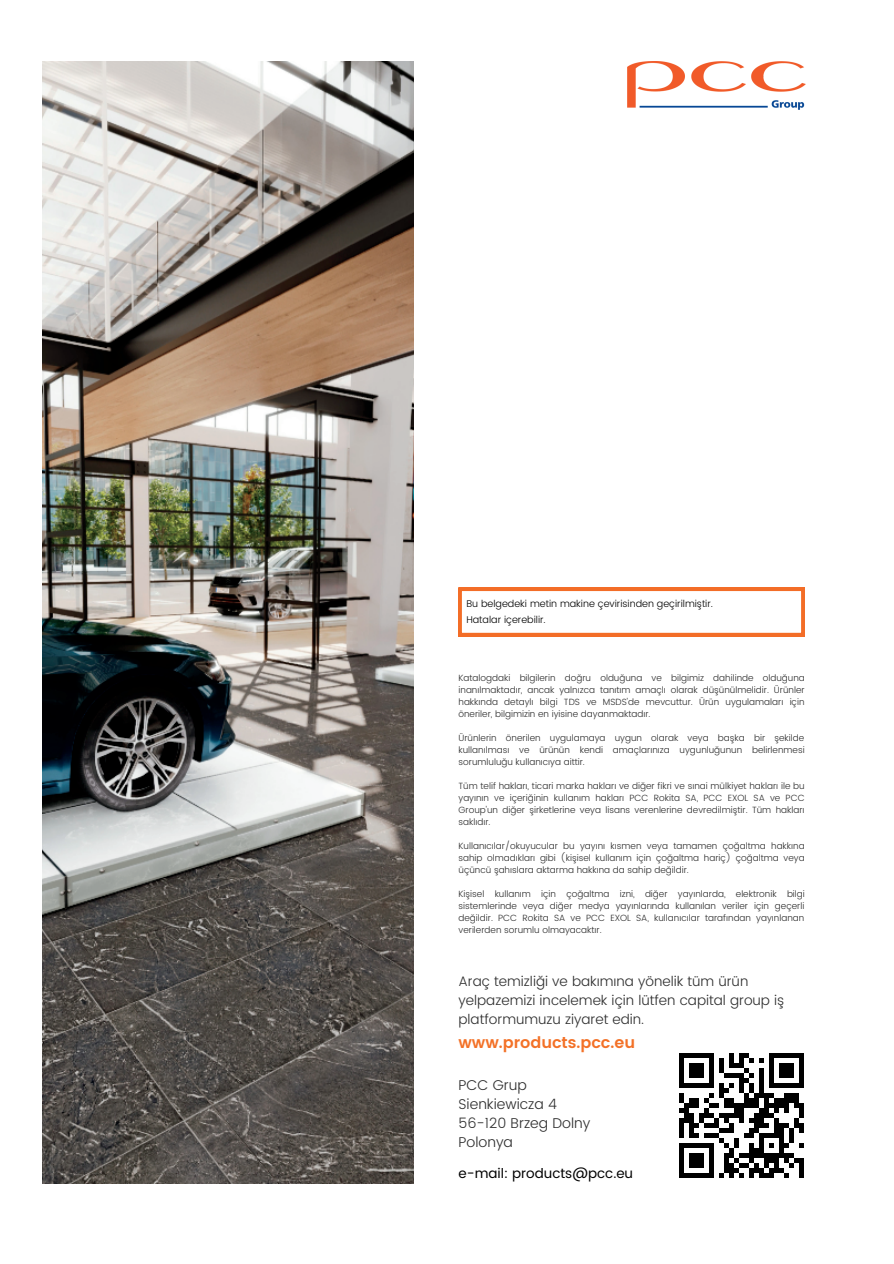
<style>
.page{position:relative;width:894px;height:1264px;background:#fff}
.page>*{position:absolute;margin:0;border:0;box-sizing:border-box;transform-origin:0 0}
.t1{font:600 15.9px "Poppins";color:#f37127}
.t2{font:300 14.25px "Poppins";color:#2e2e2e}
.t3{font:300 13.8px/19.2px "Poppins";color:#2e2e2e}
.t4{font:13.5px "Poppins";color:#000}
.t5{font:300 9.75px "Poppins";color:#000}
.t6{font:300 9px/12px "Poppins";color:#2e2e2e;text-align:justify}
</style>
<div class="page">
<img style="left:679px;top:1053px;width:125px;height:125px">
<img style="left:627px;top:61px;width:178px;height:49px">
<svg style="left:458px;top:587px;width:346px;height:49px"></svg>
<img style="left:42px;top:61px;width:371px;height:1122px">
<p class="t5" style="left:466px;top:597px;width:248px">Bu belgedeki metin makine çevirisinden geçirilmiştir.</p>
<p class="t5" style="left:466px;top:613px;width:81px">Hatalar içerebilir.</p>
<p class="t6" style="left:458px;top:672px;width:348px">Katalogdaki bilgilerin doğru olduğuna ve bilgimiz dahilinde olduğuna inanılmaktadır, ancak yalnızca tanıtım amaçlı olarak düşünülmelidir. Ürünler hakkında detaylı bilgi TDS ve MSDS'de mevcuttur. Ürün uygulamaları için öneriler, bilgimizin en iyisine dayanmaktadır.</p>
<p class="t6" style="left:458px;top:732px;width:347px">Ürünlerin önerilen uygulamaya uygun olarak veya başka bir şekilde kullanılması ve ürünün kendi amaçlarınıza uygunluğunun belirlenmesi sorumluluğu kullanıcıya aittir.</p>
<p class="t6" style="left:458px;top:780px;width:347px">Tüm telif hakları, ticari marka hakları ve diğer fikri ve sınai mülkiyet hakları ile bu yayının ve içeriğinin kullanım hakları PCC Rokita SA, PCC EXOL SA ve PCC Group'un diğer şirketlerine veya lisans verenlerine devredilmiştir. Tüm hakları saklıdır.</p>
<p class="t6" style="left:458px;top:840px;width:347px">Kullanıcılar/okuyucular bu yayını kısmen veya tamamen çoğaltma hakkına sahip olmadıkları gibi (kişisel kullanım için çoğaltma hariç) çoğaltma veya üçüncü şahıslara aktarma hakkına da sahip değildir.</p>
<p class="t6" style="left:458px;top:888px;width:348px">Kişisel kullanım için çoğaltma izni, diğer yayınlarda, elektronik bilgi sistemlerinde veya diğer medya yayınlarında kullanılan veriler için geçerli değildir. PCC Rokita SA ve PCC EXOL SA, kullanıcılar tarafından yayınlanan verilerden sorumlu olmayacaktır.</p>
<p class="t3" style="left:458px;top:971px;width:327px">Araç temizliği ve bakımına yönelik tüm ürün yelpazemizi incelemek için lütfen capital group iş platformumuzu ziyaret edin.</p>
<p class="t1" style="left:458px;top:1033px;width:178px">www.products.pcc.eu</p>
<p class="t2" style="left:458px;top:1076px;width:70px">PCC Grup</p>
<p class="t2" style="left:458px;top:1095px;width:100px">Sienkiewicza 4</p>
<p class="t2" style="left:458px;top:1114px;width:133px">56-120 Brzeg Dolny</p>
<p class="t2" style="left:458px;top:1133px;width:56px">Polonya</p>
<p class="t4" style="left:458px;top:1165px;width:176px">e-mail: products@pcc.eu</p>
</div>
